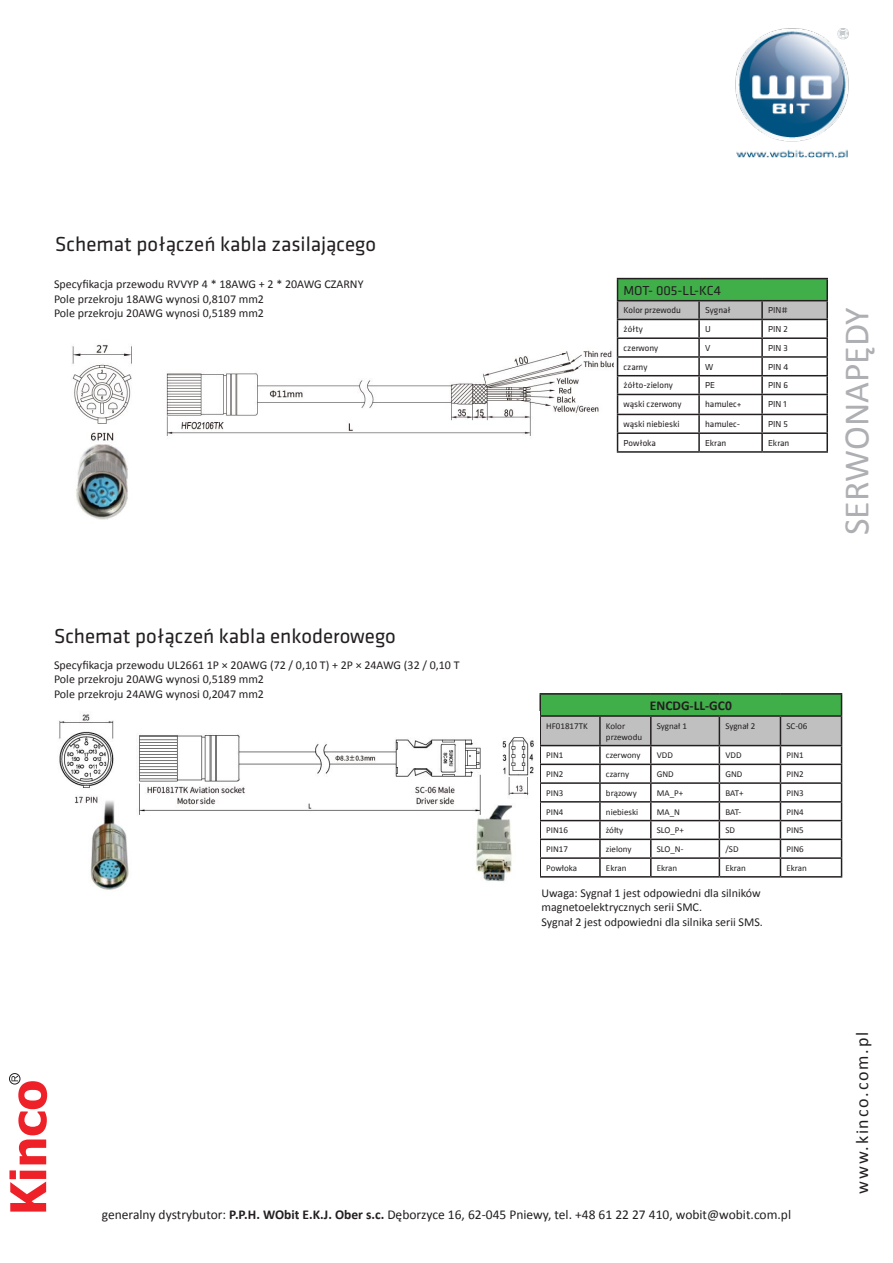
<style>
.page{position:relative;width:893px;height:1263px;background:#fff}
.page>*{position:absolute;margin:0;border:0;box-sizing:border-box;transform-origin:0 0}
.t1{font:36px "Calibri";color:#aeafb3}
.Styl_akapitowy1{font:21px "Klavika Regular OTF";color:#231f20}
.t2{font:18px "Calibri";letter-spacing:.1em;color:#231f20}
.t3{font:13.5px "Calibri";color:#231f20}
.Tabelka{font:13.5px "Klavika Regular OTF";color:#231f20}
.Styl_akapitowy1-2{font:700 13.5px "Calibri";color:#231f20}
.Styl_akapitowy1-3{font:12px/14.4px "Calibri";color:#231f20}
.Styl_akapitowy1-4{font:9px/10.8px "Calibri";color:#231f20}
.Tabelka-2{font:9px "Klavika Regular OTF";color:#231f20}
.s1{font-weight:700}
</style>
<div class="page">
<img style="left:735px;top:28px;width:114px;height:130px">
<div style="left:9px;top:1073px;width:11px;height:11px;border:1px solid #231f20;border-radius:50%"></div>
<svg style="left:9px;top:1075px;width:38px;height:136px"></svg>
<hr style="left:892px;top:0;width:1px;height:114px;background:#40ae49">
<hr style="left:617px;top:278px;width:82px;height:1px;background:#231f20">
<hr style="left:699px;top:278px;width:63px;height:1px;background:#231f20">
<hr style="left:762px;top:278px;width:66px;height:1px;background:#231f20">
<svg style="left:617px;top:279px;width:211px;height:172px"></svg>
<hr style="left:617px;top:451px;width:82px;height:2px;background:#231f20">
<hr style="left:699px;top:451px;width:63px;height:2px;background:#231f20">
<hr style="left:762px;top:451px;width:66px;height:2px;background:#231f20">
<hr style="left:539px;top:693px;width:61px;height:2px;background:#231f20">
<hr style="left:600px;top:693px;width:51px;height:2px;background:#231f20">
<hr style="left:651px;top:693px;width:68px;height:2px;background:#231f20">
<hr style="left:719px;top:693px;width:61px;height:2px;background:#231f20">
<hr style="left:780px;top:693px;width:62px;height:2px;background:#231f20">
<svg style="left:539px;top:695px;width:303px;height:181px"></svg>
<hr style="left:539px;top:876px;width:61px;height:1px;background:#231f20">
<hr style="left:600px;top:876px;width:51px;height:1px;background:#231f20">
<hr style="left:651px;top:876px;width:68px;height:1px;background:#231f20">
<hr style="left:719px;top:876px;width:61px;height:1px;background:#231f20">
<hr style="left:780px;top:876px;width:62px;height:1px;background:#231f20">
<img style="left:72px;top:344px;width:542px;height:176px">
<img style="left:59px;top:714px;width:475px;height:176px">
<p class="Styl_akapitowy1" style="left:55px;top:230px;width:322px">Schemat połączeń kabla zasilającego</p>
<p class="Styl_akapitowy1-3" style="left:54px;top:277px;width:311px">Specyfikacja przewodu RVVYP 4 * 18AWG + 2 * 20AWG CZARNY</p>
<p class="Styl_akapitowy1-3" style="left:54px;top:291px;width:212px">Pole przekroju 18AWG wynosi 0,8107 mm2</p>
<p class="Styl_akapitowy1-3" style="left:54px;top:306px;width:212px">Pole przekroju 20AWG wynosi 0,5189 mm2</p>
<p class="Styl_akapitowy1" style="left:54px;top:622px;width:343px">Schemat połączeń kabla enkoderowego</p>
<p class="Styl_akapitowy1-3" style="left:54px;top:658px;width:407px">Specyfikacja przewodu UL2661 1P × 20AWG (72 / 0,10 T) + 2P × 24AWG (32 / 0,10 T</p>
<p class="Styl_akapitowy1-3" style="left:54px;top:672px;width:212px">Pole przekroju 20AWG wynosi 0,5189 mm2</p>
<p class="Styl_akapitowy1-3" style="left:54px;top:687px;width:212px">Pole przekroju 24AWG wynosi 0,2047 mm2</p>
<p class="Tabelka" style="left:623px;top:281px;width:99px">MOT- 005-LL-KC4</p>
<p class="Tabelka-2" style="left:623px;top:305px;width:59px">Kolor przewodu</p>
<p class="Tabelka-2" style="left:705px;top:305px;width:27px">Sygnał</p>
<p class="Tabelka-2" style="left:768px;top:305px;width:21px">PIN#</p>
<p class="Tabelka-2" style="left:623px;top:323px;width:21px">żółty</p>
<p class="Tabelka-2" style="left:705px;top:323px;width:7px">U</p>
<p class="Tabelka-2" style="left:768px;top:323px;width:21px">PIN 2</p>
<p class="Tabelka-2" style="left:623px;top:342px;width:36px">czerwony</p>
<p class="Tabelka-2" style="left:705px;top:342px;width:7px">V</p>
<p class="Tabelka-2" style="left:768px;top:342px;width:21px">PIN 3</p>
<p class="Tabelka-2" style="left:623px;top:361px;width:25px">czarny</p>
<p class="Tabelka-2" style="left:705px;top:361px;width:10px">W</p>
<p class="Tabelka-2" style="left:768px;top:361px;width:22px">PIN 4</p>
<p class="Tabelka-2" style="left:623px;top:380px;width:51px">żółto-zielony</p>
<p class="Tabelka-2" style="left:705px;top:380px;width:11px">PE</p>
<p class="Tabelka-2" style="left:768px;top:380px;width:21px">PIN 6</p>
<p class="Tabelka-2" style="left:623px;top:398px;width:59px">wąski czerwony</p>
<p class="Tabelka-2" style="left:705px;top:398px;width:38px">hamulec+</p>
<p class="Tabelka-2" style="left:768px;top:398px;width:20px">PIN 1</p>
<p class="Tabelka-2" style="left:623px;top:418px;width:58px">wąski niebieski</p>
<p class="Tabelka-2" style="left:705px;top:418px;width:36px">hamulec-</p>
<p class="Tabelka-2" style="left:768px;top:418px;width:21px">PIN 5</p>
<p class="Tabelka-2" style="left:623px;top:437px;width:34px">Powłoka</p>
<p class="Tabelka-2" style="left:705px;top:437px;width:23px">Ekran</p>
<p class="Tabelka-2" style="left:768px;top:437px;width:23px">Ekran</p>
<h1 class="t1" style="left:834px;top:535px;width:230px;rotate:-90deg">SERWONAPĘDY</h1>
<p class="Styl_akapitowy1-2" style="left:650px;top:697px;width:83px">ENCDG-LL-GC0</p>
<p class="Styl_akapitowy1-4" style="left:546px;top:720px;width:43px">HF01817TK</p>
<p class="Styl_akapitowy1-4" style="left:606px;top:720px;width:38px">Kolor przewodu</p>
<p class="Styl_akapitowy1-4" style="left:657px;top:720px;width:32px">Sygnał 1</p>
<p class="Styl_akapitowy1-4" style="left:725px;top:720px;width:32px">Sygnał 2</p>
<p class="Styl_akapitowy1-4" style="left:786px;top:720px;width:22px">SC-06</p>
<p class="Styl_akapitowy1-4" style="left:546px;top:750px;width:19px">PIN1</p>
<p class="Styl_akapitowy1-4" style="left:606px;top:750px;width:36px">czerwony</p>
<p class="Styl_akapitowy1-4" style="left:657px;top:750px;width:18px">VDD</p>
<p class="Styl_akapitowy1-4" style="left:725px;top:750px;width:18px">VDD</p>
<p class="Styl_akapitowy1-4" style="left:786px;top:750px;width:19px">PIN1</p>
<p class="Styl_akapitowy1-4" style="left:546px;top:769px;width:19px">PIN2</p>
<p class="Styl_akapitowy1-4" style="left:606px;top:769px;width:25px">czarny</p>
<p class="Styl_akapitowy1-4" style="left:657px;top:769px;width:19px">GND</p>
<p class="Styl_akapitowy1-4" style="left:725px;top:769px;width:19px">GND</p>
<p class="Styl_akapitowy1-4" style="left:786px;top:769px;width:19px">PIN2</p>
<p class="Styl_akapitowy1-4" style="left:546px;top:787px;width:19px">PIN3</p>
<p class="Styl_akapitowy1-4" style="left:606px;top:787px;width:32px">brązowy</p>
<p class="Styl_akapitowy1-4" style="left:657px;top:787px;width:28px">MA_P+</p>
<p class="Styl_akapitowy1-4" style="left:725px;top:787px;width:20px">BAT+</p>
<p class="Styl_akapitowy1-4" style="left:786px;top:787px;width:19px">PIN3</p>
<p class="Styl_akapitowy1-4" style="left:546px;top:806px;width:19px">PIN4</p>
<p class="Styl_akapitowy1-4" style="left:606px;top:806px;width:34px">niebieski</p>
<p class="Styl_akapitowy1-4" style="left:657px;top:806px;width:25px">MA_N</p>
<p class="Styl_akapitowy1-4" style="left:725px;top:806px;width:17px">BAT-</p>
<p class="Styl_akapitowy1-4" style="left:786px;top:806px;width:19px">PIN4</p>
<p class="Styl_akapitowy1-4" style="left:546px;top:825px;width:23px">PIN16</p>
<p class="Styl_akapitowy1-4" style="left:606px;top:825px;width:19px">żółty</p>
<p class="Styl_akapitowy1-4" style="left:657px;top:825px;width:29px">SLO_P+</p>
<p class="Styl_akapitowy1-4" style="left:725px;top:825px;width:11px">SD</p>
<p class="Styl_akapitowy1-4" style="left:786px;top:825px;width:19px">PIN5</p>
<p class="Styl_akapitowy1-4" style="left:546px;top:844px;width:23px">PIN17</p>
<p class="Styl_akapitowy1-4" style="left:606px;top:844px;width:27px">zielony</p>
<p class="Styl_akapitowy1-4" style="left:657px;top:844px;width:28px">SLO_N-</p>
<p class="Styl_akapitowy1-4" style="left:725px;top:844px;width:15px">/SD</p>
<p class="Styl_akapitowy1-4" style="left:786px;top:844px;width:19px">PIN6</p>
<p class="Styl_akapitowy1-4" style="left:546px;top:862px;width:32px">Powłoka</p>
<p class="Styl_akapitowy1-4" style="left:606px;top:862px;width:22px">Ekran</p>
<p class="Styl_akapitowy1-4" style="left:657px;top:862px;width:22px">Ekran</p>
<p class="Styl_akapitowy1-4" style="left:725px;top:862px;width:22px">Ekran</p>
<p class="Styl_akapitowy1-4" style="left:786px;top:862px;width:22px">Ekran</p>
<p class="Styl_akapitowy1-3" style="left:541px;top:886px;width:221px">Uwaga: Sygnał 1 jest odpowiedni dla silników magnetoelektrycznych serii SMC.</p>
<p class="Styl_akapitowy1-3" style="left:541px;top:915px;width:223px">Sygnał 2 jest odpowiedni dla silnika serii SMS.</p>
<p class="t3" style="left:102px;top:1206px;width:691px">generalny dystrybutor: <span class="s1">P.P.H. WObit E.K.J. Ober s.c.</span> Dęborzyce 16, 62-045 Pniewy, tel. +48 61 22 27 410, wobit@wobit.com.pl</p>
<h3 class="t2" style="left:851px;top:1194px;width:163px;rotate:-90deg">www.kinco.com.pl</h3>
</div>
